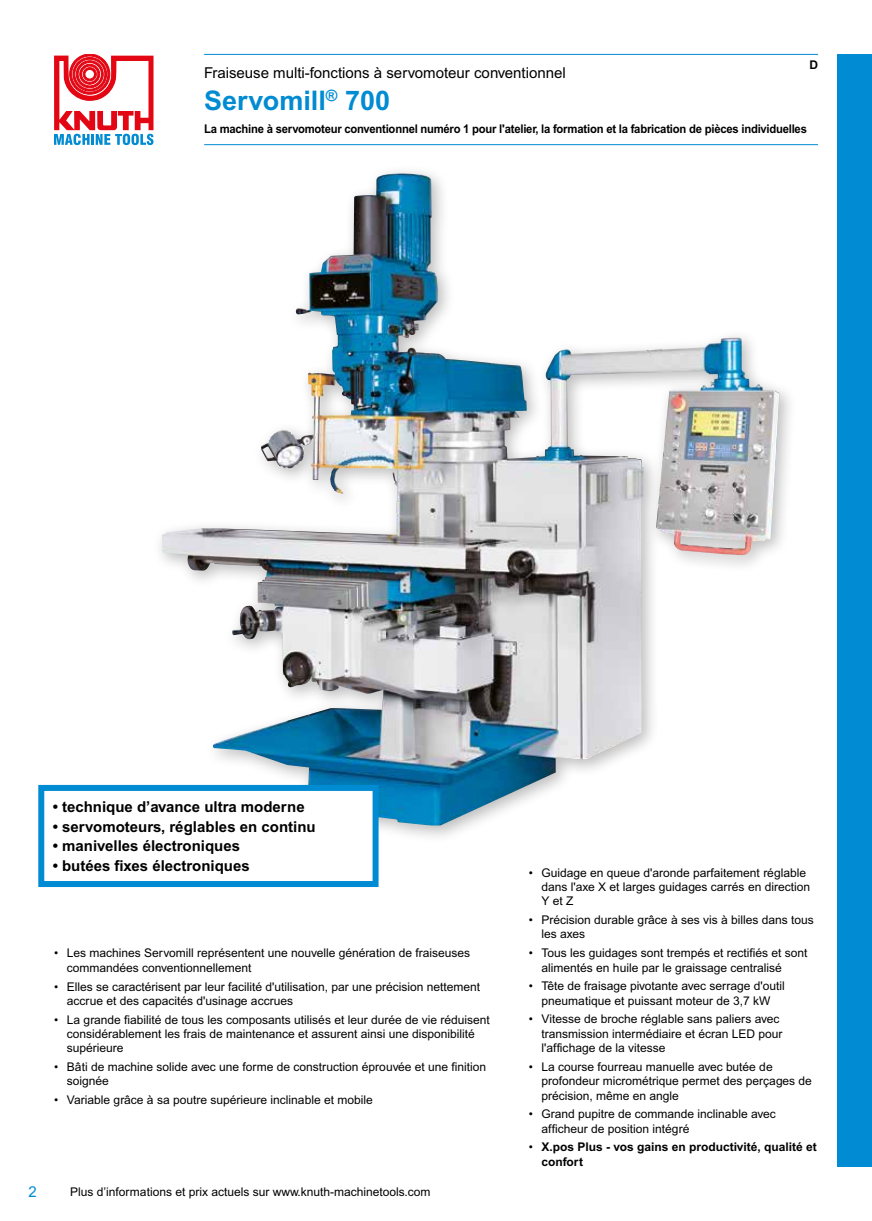
<style>
.page{position:relative;width:872px;height:1221px;background:#fff}
.page>*{position:absolute;margin:0;border:0;box-sizing:border-box;transform-origin:0 0}
.t1{font:700 27px "Arial MT Pro";color:#008bd2}
.t2{font:700 15px "Arial MT Pro";color:#000}
.t3{font:15px "Arial MT Pro";color:#000}
.t4{font:15px "Arial MT Pro";color:#008bd2}
.t5{font:12px/14.4px "Arial MT Pro";color:#000}
.t6{font:700 12px "Arial MT Pro";letter-spacing:-.02em;color:#000;scale:.94 1}
.t7{font:700 12px/14.4px "Arial MT Pro";color:#000}
.t8{font:700 12px "Arial MT Pro";letter-spacing:-.02em;color:#000}
.s1{font-weight:400}
</style>
<div class="page">
<div style="left:838px;top:54px;width:34px;height:1112px;background:#008bd2"></div>
<svg style="left:54px;top:54px;width:99px;height:91px"></svg>
<hr style="left:204px;top:54px;width:614px;height:1px;background:#008bd2">
<hr style="left:204px;top:144px;width:614px;height:1px;background:#008bd2">
<div style="left:152px;top:164px;width:645px;height:680px;background:#000;opacity:.26"></div>
<img style="left:260px;top:176px;width:119px;height:292px">
<div style="left:38px;top:784px;width:340px;height:103px;background:#fff;border:6px solid #008bd2"></div>
<p class="t3" style="left:204px;top:64px;width:363px">Fraiseuse multi-fonctions à servomoteur conventionnel</p>
<h1 class="t1" style="left:204px;top:84px;width:187px">Servomill<sup>®</sup> 700</h1>
<p class="t8" style="left:809px;top:58px;width:10px">D</p>
<p class="t6" style="left:204px;top:122px;width:643px">La machine à servomoteur conventionnel numéro 1 pour l'atelier, la formation et la fabrication de pièces individuelles</p>
<p class="t2" style="left:53px;top:798px;width:253px">• technique d’avance ultra moderne</p>
<p class="t2" style="left:53px;top:817px;width:264px">• servomoteurs, réglables en continu</p>
<p class="t2" style="left:53px;top:837px;width:189px">• manivelles électroniques</p>
<p class="t2" style="left:53px;top:856px;width:198px">• butées fixes électroniques</p>
<p class="t5" style="left:67px;top:946px;width:405px;text-indent:-13px">• Les machines Servomill représentent une nouvelle génération de fraiseuses commandées conventionnellement</p>
<p class="t5" style="left:67px;top:979px;width:415px;text-indent:-13px">• Elles se caractérisent par leur facilité d'utilisation, par une précision nettement accrue et des capacités d'usinage accrues</p>
<p class="t5" style="left:67px;top:1012px;width:424px;text-indent:-13px">• La grande fiabilité de tous les composants utilisés et leur durée de vie réduisent considérablement les frais de maintenance et assurent ainsi une disponibilité supérieure</p>
<p class="t5" style="left:67px;top:1060px;width:421px;text-indent:-13px">• Bâti de machine solide avec une forme de construction éprouvée et une finition soignée</p>
<p class="t5" style="left:54px;top:1093px;width:320px">• Variable grâce à sa poutre supérieure inclinable et mobile</p>
<p class="t4" style="left:28px;top:1182px;width:10px">2</p>
<p class="t5" style="left:70px;top:1184px;width:362px">Plus d’informations et prix actuels sur www.knuth-machinetools.com</p>
<p class="t5" style="left:541px;top:865px;width:270px;text-indent:-13px">• Guidage en queue d'aronde parfaitement réglable dans l'axe X et larges guidages carrés en direction<br>Y et Z</p>
<p class="t5" style="left:541px;top:913px;width:274px;text-indent:-13px">• Précision durable grâce à ses vis à billes dans tous les axes</p>
<p class="t5" style="left:541px;top:946px;width:267px;text-indent:-13px">• Tous les guidages sont trempés et rectifiés et sont alimentés en huile par le graissage centralisé</p>
<p class="t5" style="left:529px;top:979px;width:257px;text-align:center">• Tête de fraisage pivotante avec serrage d'outil pneumatique et puissant moteur de 3,7 kW</p>
<p class="t5" style="left:541px;top:1012px;width:242px;text-indent:-13px">• Vitesse de broche réglable sans paliers avec transmission intermédiaire et écran LED pour l'affichage de la vitesse</p>
<p class="t5" style="left:541px;top:1059px;width:272px;text-indent:-13px">• La course fourreau manuelle avec butée de profondeur micrométrique permet des perçages de précision, même en angle</p>
<p class="t5" style="left:541px;top:1107px;width:236px;text-indent:-13px">• Grand pupitre de commande inclinable avec afficheur de position intégré</p>
<p class="t7" style="left:541px;top:1140px;width:277px;text-indent:-13px"><span class="s1">•</span> X.pos Plus - vos gains en productivité, qualité et confort</p>
</div>
